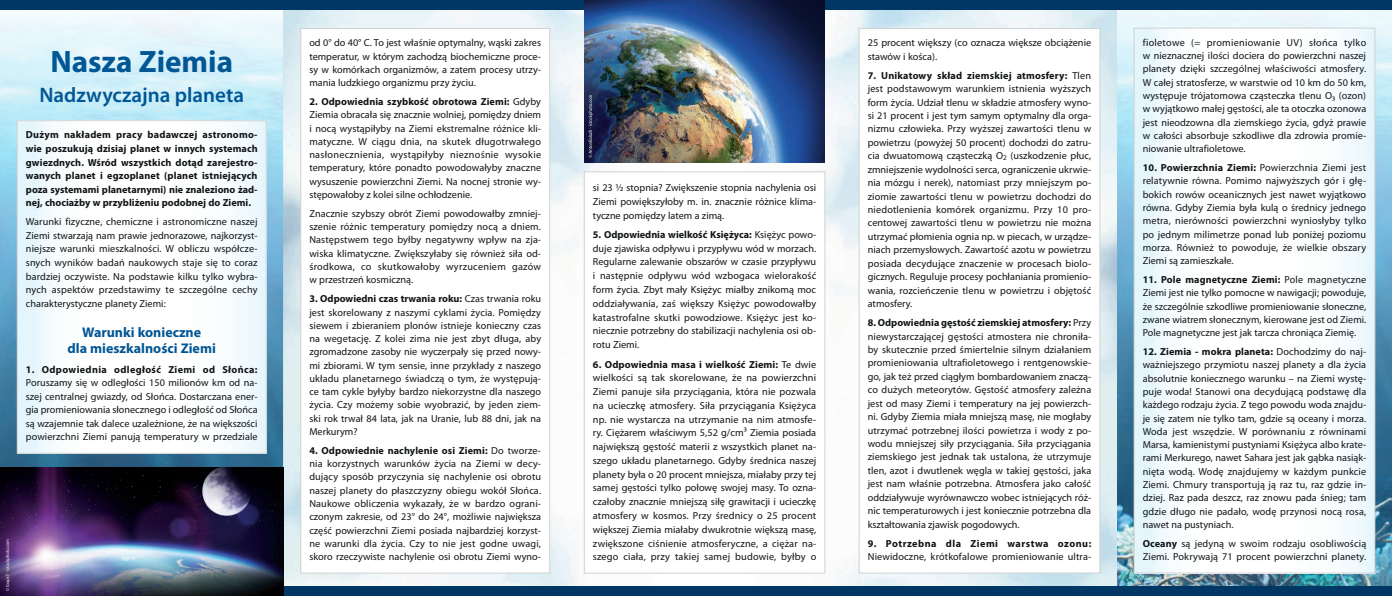
<style>
.page{position:relative;width:1392px;height:596px;background:#fff}
.page>*{position:absolute;margin:0;border:0;box-sizing:border-box;transform-origin:0 0}
.t1{font:700 31px "Myriad Pro";color:#015694}
.t2{font:600 21px "Myriad Pro";color:#015694}
.Überschrift_1{font:700 14px/16.3px "Myriad Pro";color:#015694;text-align:center}
.t3{font:10.2px/13.3px "Myriad Pro";color:#111416;text-align:justify}
.t4{font:700 10.2px/13.5px "Myriad Pro";color:#111416;text-align:justify}
.s1{font-weight:700}
</style>
<div class="page">
<img style="left:0;top:10px;width:283px;height:457px">
<img style="left:1117px;top:10px;width:275px;height:575px">
<img style="left:745px;top:10px;width:371px;height:575px">
<img style="left:283px;top:10px;width:380px;height:574px">
<svg style="left:19px;top:122px;width:245px;height:329px"></svg>
<div style="left:17px;top:120px;width:249px;height:333px;border:1px solid #d0d2d1"></div>
<div style="left:0;top:0;width:1392px;height:10px;background:#003765"></div>
<div style="left:45px;top:585px;width:1347px;height:10px;background:#003765"></div>
<div style="left:301px;top:28px;width:249px;height:544px;background:#fff"></div>
<div style="left:301px;top:28px;width:249px;height:544px;border:1px solid #d0d2d1"></div>
<div style="left:584px;top:172px;width:241px;height:400px;background:#fff"></div>
<div style="left:584px;top:171px;width:241px;height:402px;border:1px solid #d0d2d1"></div>
<div style="left:859px;top:28px;width:241px;height:544px;background:#fff"></div>
<div style="left:859px;top:28px;width:241px;height:544px;border:1px solid #d0d2d1"></div>
<svg style="left:1136px;top:30px;width:237px;height:540px"></svg>
<div style="left:1134px;top:28px;width:241px;height:544px;border:1px solid #d0d2d1"></div>
<img style="left:0;top:467px;width:283px;height:128px">
<img style="left:584px;top:0;width:241px;height:162px">
<svg style="left:588px;top:95px;width:5px;height:62px"></svg>
<svg style="left:6px;top:539px;width:4px;height:51px"></svg>
<p class="t1" style="left:50px;top:41px;width:184px">Nasza Ziemia</p>
<p class="t2" style="left:39px;top:81px;width:206px">Nadzwyczajna planeta</p>
<p class="t4" style="left:26px;top:128px;width:233px">Dużym nakładem pracy badawczej astronomo&shy;wie poszukują dzisiaj planet w innych systemach gwiezdnych. Wśród wszystkich dotąd zarejestro&shy;wanych planet i egzoplanet (planet istniejących poza systemami planetarnymi) nie znaleziono żad&shy;nej, chociażby w przybliżeniu podobnej do Ziemi.</p>
<p class="t3" style="left:26px;top:215px;width:233px">Warunki fizyczne, chemiczne i astronomiczne naszej Ziemi stwarzają nam prawie jednorazowe, najkorzyst&shy;niejsze warunki mieszkalności. W obliczu współcze&shy;snych wyników badań naukowych staje się to coraz bardziej oczywiste. Na podstawie kilku tylko wybra&shy;nych aspektów przedstawimy te szczególne cechy charakterystyczne planety Ziemi:</p>
<p class="Überschrift_1" style="left:68px;top:323px;width:150px">Warunki konieczne<br>dla mieszkalności Ziemi</p>
<p class="t3" style="left:26px;top:362px;width:233px"><span class="s1">1. Odpowiednia odległość Ziemi od Słońca:<br></span>Poruszamy się w odległości 150 milionów km od na&shy;szej centralnej gwiazdy, od Słońca. Dostarczana ener&shy;gia promieniowania słonecznego i odległość od Słońca są wzajemnie tak dalece uzależnione, że na większości powierzchni Ziemi panują temperatury w przedziale</p>
<p class="t3" style="left:309px;top:36px;width:233px">od 0° do 40° C. To jest właśnie optymalny, wąski zakres temperatur, w którym zachodzą biochemiczne proce&shy;sy w komórkach organizmów, a zatem procesy utrzy&shy;mania ludzkiego organizmu przy życiu.</p>
<p class="t3" style="left:309px;top:95px;width:233px"><span class="s1">2. Odpowiednia szybkość obrotowa Ziemi:</span> Gdyby Ziemia obracała się znacznie wolniej, pomiędzy dniem i nocą wystąpiłyby na Ziemi ekstremalne różnice kli&shy;matyczne. W ciągu dnia, na skutek długotrwałego nasłonecznienia, wystąpiłyby nieznośnie wysokie temperatury, które ponadto powodowałyby znaczne wysuszenie powierzchni Ziemi. Na nocnej stronie wy&shy;stępowałoby z kolei silne ochłodzenie.</p>
<p class="t3" style="left:309px;top:206px;width:233px">Znacznie szybszy obrót Ziemi powodowałby zmniej&shy;szenie różnic temperatury pomiędzy nocą a dniem.<br>Następstwem tego byłby negatywny wpływ na zja&shy;wiska klimatyczne. Zwiększyłaby się również siła od&shy;środkowa, co skutkowałoby wyrzuceniem gazów w przestrzeń kosmiczną.</p>
<p class="t3" style="left:309px;top:292px;width:233px"><span class="s1">3. Odpowiedni czas trwania roku:</span> Czas trwania roku jest skorelowany z naszymi cyklami życia. Pomiędzy siewem i zbieraniem plonów istnieje konieczny czas na wegetację. Z kolei zima nie jest zbyt długa, aby zgromadzone zasoby nie wyczerpały się przed nowy&shy;mi zbiorami. W tym sensie, inne przykłady z naszego układu planetarnego świadczą o tym, że występują&shy;ce tam cykle byłyby bardzo niekorzystne dla naszego życia. Czy możemy sobie wyobrazić, by jeden ziem&shy;ski rok trwał 84 lata, jak na Uranie, lub 88 dni, jak na Merkurym?</p>
<p class="t3" style="left:309px;top:443px;width:233px"><span class="s1">4. Odpowiednie nachylenie osi Ziemi:</span> Do tworze&shy;nia korzystnych warunków życia na Ziemi w decy&shy;dujący sposób przyczynia się nachylenie osi obrotu naszej planety do płaszczyzny obiegu wokół Słońca.<br>Naukowe obliczenia wykazały, że w bardzo ograni&shy;czonym zakresie, od 23° do 24°, możliwie największa część powierzchni Ziemi posiada najbardziej korzyst&shy;ne warunki dla życia. Czy to nie jest godne uwagi, skoro rzeczywiste nachylenie osi obrotu Ziemi wyno-</p>
<p class="t3" style="left:593px;top:180px;width:225px;line-height:13.8px">si 23 ½ stopnia? Zwiększenie stopnia nachylenia osi Ziemi powiększyłoby m. in. znacznie różnice klima&shy;tyczne pomiędzy latem a zimą.</p>
<p class="t3" style="left:593px;top:227px;width:225px;line-height:13.8px"><span class="s1">5. Odpowiednia wielkość Księżyca:</span> Księżyc powo&shy;duje zjawiska odpływu i przypływu wód w morzach.<br>Regularne zalewanie obszarów w czasie przypływu i następnie odpływu wód wzbogaca wielorakość form życia. Zbyt mały Księżyc miałby znikomą moc oddziaływania, zaś większy Księżyc powodowałby katastrofalne skutki powodziowe. Księżyc jest ko&shy;niecznie potrzebny do stabilizacji nachylenia osi ob&shy;rotu Ziemi.</p>
<p class="t3" style="left:593px;top:357px;width:225px;line-height:13.8px"><span class="s1">6. Odpowiednia masa i wielkość Ziemi:</span> Te dwie wielkości są tak skorelowane, że na powierzchni Ziemi panuje siła przyciągania, która nie pozwala na ucieczkę atmosfery. Siła przyciągania Księżyca np. nie wystarcza na utrzymanie na nim atmosfe&shy;ry. Ciężarem właściwym 5,52 g/cm³ Ziemia posiada największą gęstość materii z wszystkich planet na&shy;szego układu planetarnego. Gdyby średnica naszej planety była o 20 procent mniejsza, miałaby przy tej samej gęstości tylko połowę swojej masy. To ozna&shy;czałoby znacznie mniejszą siłę grawitacji i ucieczkę atmosfery w kosmos. Przy średnicy o 25 procent większej Ziemia miałaby dwukrotnie większą masę, zwiększone ciśnienie atmosferyczne, a ciężar na&shy;szego ciała, przy takiej samej budowie, byłby o</p>
<p class="t3" style="left:868px;top:36px;width:225px">25 procent większy (co oznacza większe obciążenie stawów i kośca).</p>
<p class="t3" style="left:868px;top:68px;width:225px"><span class="s1">7. Unikatowy skład ziemskiej atmosfery:</span> Tlen jest podstawowym warunkiem istnienia wyższych form życia. Udział tlenu w składzie atmosfery wyno&shy;si 21 procent i jest tym samym optymalny dla orga&shy;nizmu człowieka. Przy wyższej zawartości tlenu w powietrzu (powyżej 50 procent) dochodzi do zatru&shy;cia dwuatomową cząsteczką O<sub>2</sub> (uszkodzenie płuc, zmniejszenie wydolności serca, ograniczenie ukrwie&shy;nia mózgu i nerek), natomiast przy mniejszym po&shy;ziomie zawartości tlenu w powietrzu dochodzi do niedotlenienia komórek organizmu. Przy 10 pro&shy;centowej zawartości tlenu w powietrzu nie można utrzymać płomienia ognia np. w piecach, w urządze&shy;niach przemysłowych. Zawartość azotu w powietrzu posiada decydujące znaczenie w procesach biolo&shy;gicznych. Reguluje procesy pochłaniania promienio&shy;wania, rozcieńczenie tlenu w powietrzu i objętość atmosfery.</p>
<p class="t3" style="left:868px;top:315px;width:225px"><span class="s1">8. Odpowiednia gęstość ziemskiej atmosfery:</span> Przy niewystarczającej gęstości atmostera nie chroniła&shy;by skutecznie przed śmiertelnie silnym działaniem promieniowania ultrafioletowego i rentgenowskie&shy;go, jak też przed ciągłym bombardowaniem znaczą&shy;co dużych meteorytów. Gęstość atmosfery zależna jest od masy Ziemi i temperatury na jej powierzch&shy;ni. Gdyby Ziemia miała mniejszą masę, nie mogłaby utrzymać potrzebnej ilości powietrza i wody z po&shy;wodu mniejszej siły przyciągania. Siła przyciągania ziemskiego jest jednak tak ustalona, że utrzymuje tlen, azot i dwutlenek węgla w takiej gęstości, jaka jest nam właśnie potrzebna. Atmosfera jako całość oddziaływuje wyrównawczo wobec istniejących róż&shy;nic temperaturowych i jest koniecznie potrzebna dla kształtowania zjawisk pogodowych.</p>
<p class="t3" style="left:868px;top:536px;width:225px"><span class="s1">9. Potrzebna dla Ziemi warstwa ozonu:<br></span>Niewidoczne, krótkofalowe promieniowanie ultra-</p>
<p class="t3" style="left:1143px;top:36px;width:225px">fioletowe (= promieniowanie UV) słońca tylko w nieznacznej ilości dociera do powierzchni naszej planety dzięki szczególnej właściwości atmosfery.<br>W całej stratosferze, w warstwie od 10 km do 50 km, występuje trójatomowa cząsteczka tlenu O₃ (ozon) w wyjątkowo małej gęstości, ale ta otoczka ozonowa jest nieodzowna dla ziemskiego życia, gdyż prawie w całości absorbuje szkodliwe dla zdrowia promie&shy;niowanie ultrafioletowe.</p>
<p class="t3" style="left:1143px;top:161px;width:225px"><span class="s1">10. Powierzchnia Ziemi:</span> Powierzchnia Ziemi jest relatywnie równa. Pomimo najwyższych gór i głę&shy;bokich rowów oceanicznych jest nawet wyjątkowo równa. Gdyby Ziemia była kulą o średnicy jednego metra, nierówności powierzchni wyniosłyby tylko po jednym milimetrze ponad lub poniżej poziomu morza. Również to powoduje, że wielkie obszary Ziemi są zamieszkałe.</p>
<p class="t3" style="left:1143px;top:272px;width:225px"><span class="s1">11. Pole magnetyczne Ziemi:</span> Pole magnetyczne Ziemi jest nie tylko pomocne w nawigacji; powoduje, że szczególnie szkodliwe promieniowanie słoneczne, zwane wiatrem słonecznym, kierowane jest od Ziemi.<br>Pole magnetyczne jest jak tarcza chroniąca Ziemię.</p>
<p class="t3" style="left:1143px;top:345px;width:225px"><span class="s1">12. Ziemia - mokra planeta:</span> Dochodzimy do naj&shy;ważniejszego przymiotu naszej planety a dla życia absolutnie koniecznego warunku – na Ziemi wystę&shy;puje woda! Stanowi ona decydującą podstawę dla każdego rodzaju życia. Z tego powodu woda znajdu&shy;je się zatem nie tylko tam, gdzie są oceany i morza.<br>Woda jest wszędzie. W porównaniu z równinami Marsa, kamienistymi pustyniami Księżyca albo krate&shy;rami Merkurego, nawet Sahara jest jak gąbka nasiąk&shy;nięta wodą. Wodę znajdujemy w każdym punkcie Ziemi. Chmury transportują ją raz tu, raz gdzie in&shy;dziej. Raz pada deszcz, raz znowu pada śnieg; tam gdzie długo nie padało, wodę przynosi nocą rosa, nawet na pustyniach.</p>
<p class="t3" style="left:1143px;top:536px;width:225px"><span class="s1">Oceany</span> są jedyną w swoim rodzaju osobliwością<br>Ziemi. Pokrywają 71 procent powierzchni planety.</p>
</div>
